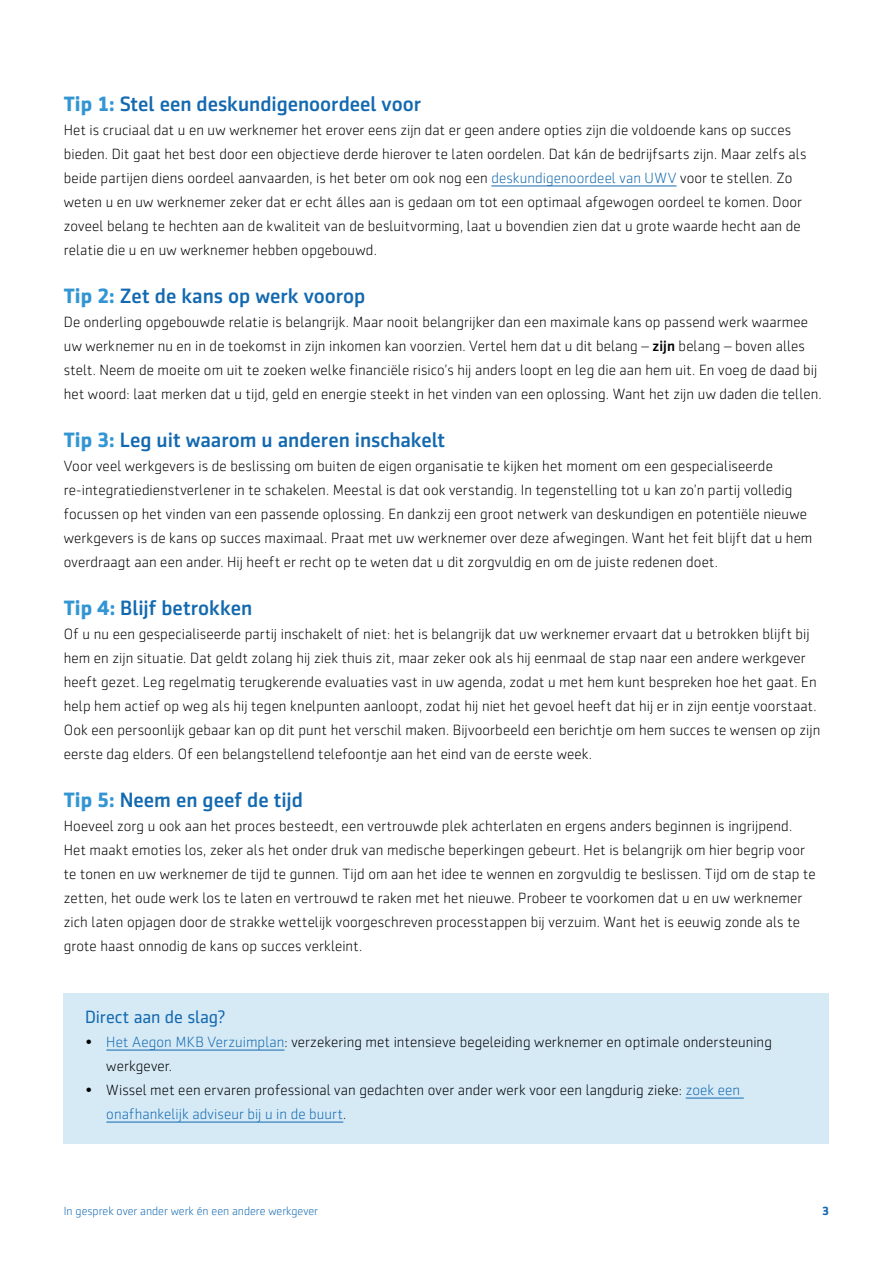
<style>
.page{position:relative;width:893px;height:1263px;background:#fff}
.page>*{position:absolute;margin:0;border:0;box-sizing:border-box;transform-origin:0 0}
.BODY_kopje_niveau_1{font:500 21px "Sentico Sans DT";letter-spacing:-.005em;color:#1369b0}
.BODY_kopje_niveau_2{font:18px "Sentico Sans DT";color:#1369b0}
.BODY_platte_tekst{font:300 15px/24px "Sentico Sans DT";letter-spacing:.005em;color:#000}
.t1{font:300 12px "Sentico Sans DT";color:#1369b0}
.t2{font:700 12px "Sentico Sans DT";color:#1369b0}
.s1{font-weight:700;color:#3395d3}
.s2{color:#1369b0}
.s3{font-weight:500}
</style>
<div class="page">
<hr style="left:491px;top:186px;width:186px;height:1px;background:#1369b0">
<div style="left:64px;top:993px;width:765px;height:55px;background:#d6eaf6"></div>
<div style="left:64px;top:1019px;width:765px;height:76px;background:#d6eaf6"></div>
<hr style="left:106px;top:1050px;width:178px;height:1px;background:#1369b0">
<div style="left:64px;top:1067px;width:765px;height:76px;background:#d6eaf6"></div>
<hr style="left:686px;top:1098px;width:58px;height:1px;background:#1369b0">
<hr style="left:106px;top:1122px;width:237px;height:1px;background:#1369b0">
<p class="BODY_kopje_niveau_1" style="left:64px;top:92px;width:359px"><span class="s1">Tip 1:</span> Stel een deskundigenoordeel voor</p>
<p class="BODY_platte_tekst" style="left:64px;top:118px;width:744px">Het is cruciaal dat u en uw werknemer het erover eens zijn dat er geen andere opties zijn die voldoende kans op succes bieden. Dit gaat het best door een objectieve derde hierover te laten oordelen. Dat kán de bedrijfsarts zijn. Maar zelfs als beide partijen diens oordeel aanvaarden, is het beter om ook nog een <span class="s2">deskundigenoordeel van UWV</span> voor te stellen. Zo weten u en uw werknemer zeker dat er echt álles aan is gedaan om tot een optimaal afgewogen oordeel te komen. Door zoveel belang te hechten aan de kwaliteit van de besluitvorming, laat u bovendien zien dat u grote waarde hecht aan de relatie die u en uw werknemer hebben opgebouwd.</p>
<p class="BODY_kopje_niveau_1" style="left:64px;top:284px;width:303px"><span class="s1">Tip 2:</span> Zet de kans op werk voorop</p>
<p class="BODY_platte_tekst" style="left:64px;top:310px;width:759px">De onderling opgebouwde relatie is belangrijk. Maar nooit belangrijker dan een maximale kans op passend werk waarmee uw werknemer nu en in de toekomst in zijn inkomen kan voorzien. Vertel hem dat u dit belang – <span class="s3">zijn</span> belang – boven alles stelt. Neem de moeite om uit te zoeken welke financiële risico’s hij anders loopt en leg die aan hem uit. En voeg de daad bij het woord: laat merken dat u tijd, geld en energie steekt in het vinden van een oplossing. Want het zijn uw daden die tellen.</p>
<p class="BODY_kopje_niveau_1" style="left:64px;top:428px;width:383px"><span class="s1">Tip 3:</span> Leg uit waarom u anderen inschakelt</p>
<p class="BODY_platte_tekst" style="left:64px;top:454px;width:750px">Voor veel werkgevers is de beslissing om buiten de eigen organisatie te kijken het moment om een gespecialiseerde re-integratiedienstverlener in te schakelen. Meestal is dat ook verstandig. In tegenstelling tot u kan zo’n partij volledig focussen op het vinden van een passende oplossing. En dankzij een groot netwerk van deskundigen en potentiële nieuwe werkgevers is de kans op succes maximaal. Praat met uw werknemer over deze afwegingen. Want het feit blijft dat u hem overdraagt aan een ander. Hij heeft er recht op te weten dat u dit zorgvuldig en om de juiste redenen doet.</p>
<p class="BODY_kopje_niveau_1" style="left:64px;top:596px;width:190px"><span class="s1">Tip 4:</span> Blijf betrokken</p>
<p class="BODY_platte_tekst" style="left:64px;top:622px;width:758px">Of u nu een gespecialiseerde partij inschakelt of niet: het is belangrijk dat uw werknemer ervaart dat u betrokken blijft bij hem en zijn situatie. Dat geldt zolang hij ziek thuis zit, maar zeker ook als hij eenmaal de stap naar een andere werkgever heeft gezet. Leg regelmatig terugkerende evaluaties vast in uw agenda, zodat u met hem kunt bespreken hoe het gaat. En help hem actief op weg als hij tegen knelpunten aanloopt, zodat hij niet het gevoel heeft dat hij er in zijn eentje voorstaat.<br>Ook een persoonlijk gebaar kan op dit punt het verschil maken. Bijvoorbeeld een berichtje om hem succes te wensen op zijn eerste dag elders. Of een belangstellend telefoontje aan het eind van de eerste week.</p>
<p class="BODY_kopje_niveau_1" style="left:64px;top:788px;width:241px"><span class="s1">Tip 5:</span> Neem en geef de tijd</p>
<p class="BODY_platte_tekst" style="left:64px;top:814px;width:753px">Hoeveel zorg u ook aan het proces besteedt, een vertrouwde plek achterlaten en ergens anders beginnen is ingrijpend.<br>Het maakt emoties los, zeker als het onder druk van medische beperkingen gebeurt. Het is belangrijk om hier begrip voor te tonen en uw werknemer de tijd te gunnen. Tijd om aan het idee te wennen en zorgvuldig te beslissen. Tijd om de stap te zetten, het oude werk los te laten en vertrouwd te raken met het nieuwe. Probeer te voorkomen dat u en uw werknemer zich laten opjagen door de strakke wettelijk voorgeschreven processtappen bij verzuim. Want het is eeuwig zonde als te grote haast onnodig de kans op succes verkleint.</p>
<p class="BODY_kopje_niveau_2" style="left:85px;top:1007px;width:142px">Direct aan de slag?</p>
<p class="BODY_platte_tekst" style="left:106px;top:1030px;width:667px;text-indent:-21px">• <span class="s2">Het Aegon MKB Verzuimplan</span>: verzekering met intensieve begeleiding werknemer en optimale ondersteuning werkgever.</p>
<p class="BODY_platte_tekst" style="left:106px;top:1078px;width:635px;text-indent:-21px">• Wissel met een ervaren professional van gedachten over ander werk voor een langdurig zieke: <span class="s2">zoek een onafhankelijk adviseur bij u in de buurt</span>.</p>
<p class="t1" style="left:64px;top:1204px;width:256px">In gesprek over ander werk én een andere werkgever</p>
<p class="t2" style="left:822px;top:1204px;width:9px">3</p>
</div>
